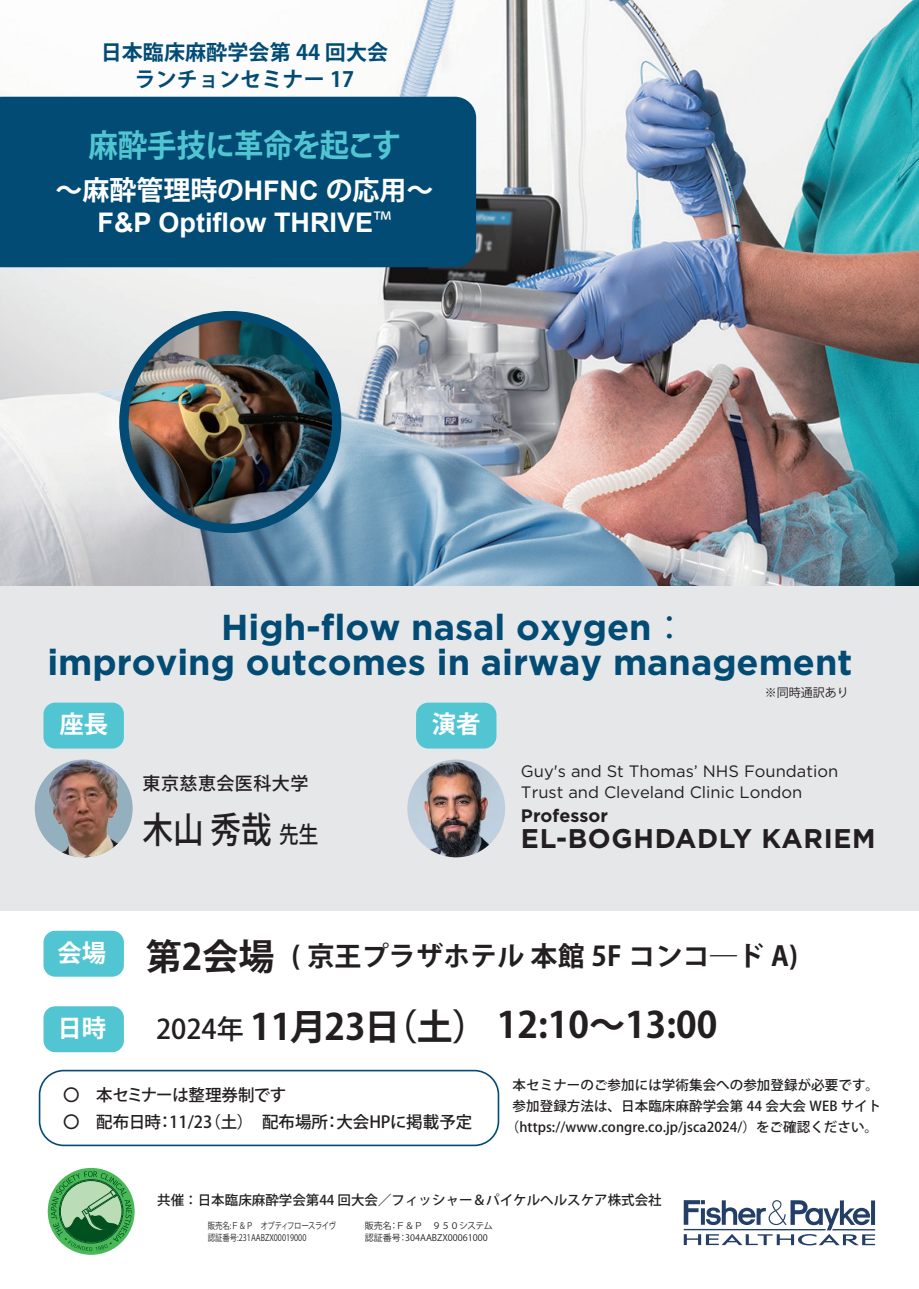
<style>
.page{position:relative;width:919px;height:1289px;background:#fff}
.page>*{position:absolute;margin:0;border:0;box-sizing:border-box;transform-origin:0 0}
.t1{font:700 36px/35.4px "Gotham";color:#014b74;text-align:center}
.t2{font:700 36px "Koz Go Pro";color:#231f20}
.t3{font:500 36px "Koz Go Pro";color:#231f20;scale:.85 1}
.t4{font:700 31.5px "Koz Go Pro";letter-spacing:-.025em;color:#51c5d2;scale:.93 1}
.t5{font:700 27px "Koz Go Pro";letter-spacing:.005em;color:#231f20}
.t6{font:700 27px "Arial";color:#fff}
.t7{font:700 27px "Gotham";letter-spacing:.025em;color:#231f20}
.t8{font:700 27px "Koz Go Pro";color:#fff}
.t9{font:700 24.3px "Koz Go Pro";letter-spacing:.005em;color:#fff}
.t10{font:700 21px/27px "Koz Go Pro";letter-spacing:.005em;color:#014b74;text-align:center}
.t11{font:500 18px "Koz Go Pro";letter-spacing:.025em;color:#231f20}
.t12{font:700 18px "Gotham";color:#231f20}
.t13{font:16.5px/21px "Gotham";color:#231f20}
.t14{font:500 16.5px/27px "Koz Go Pro";color:#231f20}
.t15{font:500 13.5px/21px "Koz Go Pro";letter-spacing:.005em;color:#231f20;text-align:center}
.t16{font:12px "Koz Go Pro";color:#231f20}
.t17{font:9px/12px "Koz Go Pro";color:#231f20;scale:.82 1}
.t18{font:9px/12px "Koz Go Pro";color:#231f20}
.s1{font-family:"Arial"}
.s2{font-family:"Koz Go Pr 6 N";font-weight:400}
.s3{font-size:23.1px}
.s4{font-size:36px}
.s5{font-weight:500;font-size:27px}
</style>
<div class="page">
<img style="left:0;top:0;width:918px;height:586px">
<div style="left:0;top:97px;width:476px;height:170px;background:#014b74"></div>
<img style="left:124px;top:316px;width:212px;height:212px;border-radius:106px">
<div style="left:119px;top:311px;width:222px;height:222px;border:9px solid #014b74;border-radius:50%"></div>
<div style="left:0;top:586px;width:918px;height:324px;background:#e6e7e9"></div>
<div style="left:43px;top:702px;width:81px;height:46px;background:#51c5d2;border-radius:12px"></div>
<div style="left:416px;top:702px;width:80px;height:46px;background:#51c5d2;border-radius:12px"></div>
<img style="left:407px;top:759px;width:98px;height:98px;border-radius:49px">
<div style="left:43px;top:930px;width:81px;height:46px;background:#51c5d2;border-radius:12px"></div>
<div style="left:43px;top:1006px;width:81px;height:46px;background:#51c5d2;border-radius:12px"></div>
<div style="left:39px;top:1069px;width:460px;height:77px;border:2px solid #014b74;border-radius:24px"></div>
<svg style="left:683px;top:1200px;width:192px;height:45px"></svg>
<svg style="left:48px;top:1167px;width:87px;height:87px"></svg>
<svg style="left:51px;top:1170px;width:80px;height:80px;background:#6eb179"></svg>
<div style="left:60px;top:1180px;width:62px;height:62px;border:1px solid #00511f;border-radius:50%"></div>
<div style="left:35px;top:759px;width:98px;height:98px;background:#94afbd;border-radius:50%"></div>
<img style="left:45px;top:759px;width:77px;height:98px">
<h3 class="t10" style="left:101px;top:40px;width:289px">日本臨床麻酔学会第 44 回大会ランチョンセミナー 17</h3>
<h2 class="t4" style="left:88px;top:125px;width:338px">麻酔手技に革命を起こす</h2>
<h3 class="t8" style="left:56px;top:173px;width:379px">～麻酔管理時の<span class="s1">HFNC</span> の応用～</h3>
<h3 class="t6" style="left:97px;top:203px;width:295px">F&amp;P Optiflow THRIVE<span class="s2">™</span></h3>
<h1 class="t1" style="left:47px;top:609px;width:806px">High-flow nasal oxygen<span class="s2">：<br></span>improving outcomes in airway management</h1>
<h3 class="t9" style="left:59px;top:708px;width:50px">座長</h3>
<h3 class="t9" style="left:432px;top:708px;width:50px">演者</h3>
<h3 class="t11" style="left:143px;top:771px;width:167px">東京慈恵会医科大学</h3>
<h1 class="t3" style="left:143px;top:806px;width:208px">木山 秀哉<span class="s3">先生</span></h1>
<p class="t16" style="left:764px;top:685px;width:85px">※同時通訳あり</p>
<p class="t13" style="left:521px;top:760px;width:319px">Guy's and St Thomas’ NHS Foundation<br>Trust and Cleveland Clinic London</p>
<h3 class="t12" style="left:521px;top:803px;width:88px">Professor</h3>
<h3 class="t7" style="left:521px;top:821px;width:356px">EL-BOGHDADLY KARIEM</h3>
<h3 class="t9" style="left:57px;top:937px;width:50px">会場</h3>
<h3 class="t9" style="left:57px;top:1012px;width:50px">日時</h3>
<h3 class="t5" style="left:146px;top:938px;width:653px"><span class="s4">第2会場</span> ( 京王プラザホテル 本館 5F コンコ―ド A)</h3>
<h1 class="t2" style="left:156px;top:1001px;width:562px"><span class="s5">2024年</span> 11月23日（土） 12:10～13:00</h1>
<p class="t14" style="left:63px;top:1081px;width:410px">〇　本セミナーは整理券制です<br>〇　配布日時：11/23（土）　配布場所：大会HPに掲載予定</p>
<p class="t15" style="left:506px;top:1075px;width:377px">本セミナーのご参加には学術集会への参加登録が必要です。参加登録方法は、日本臨床麻酔学会第 44 会大会 WEB サイト（https://www.congre.co.jp/jsca2024/）をご確認ください。</p>
<p class="t15" style="left:157px;top:1190px;width:506px">共催：日本臨床麻酔学会第44 回大会／フィッシャー＆パイケルヘルスケア株式会社</p>
<p class="t18" style="left:365px;top:1219px;width:130px">販売名：Ｆ＆Ｐ　９５０システム認証番号：304AABZX00061000</p>
<p class="t17" style="left:208px;top:1219px;width:158px">販売名:Ｆ＆Ｐ　オプティフロースライヴ認証番号:231AABZX00019000</p>
</div>
